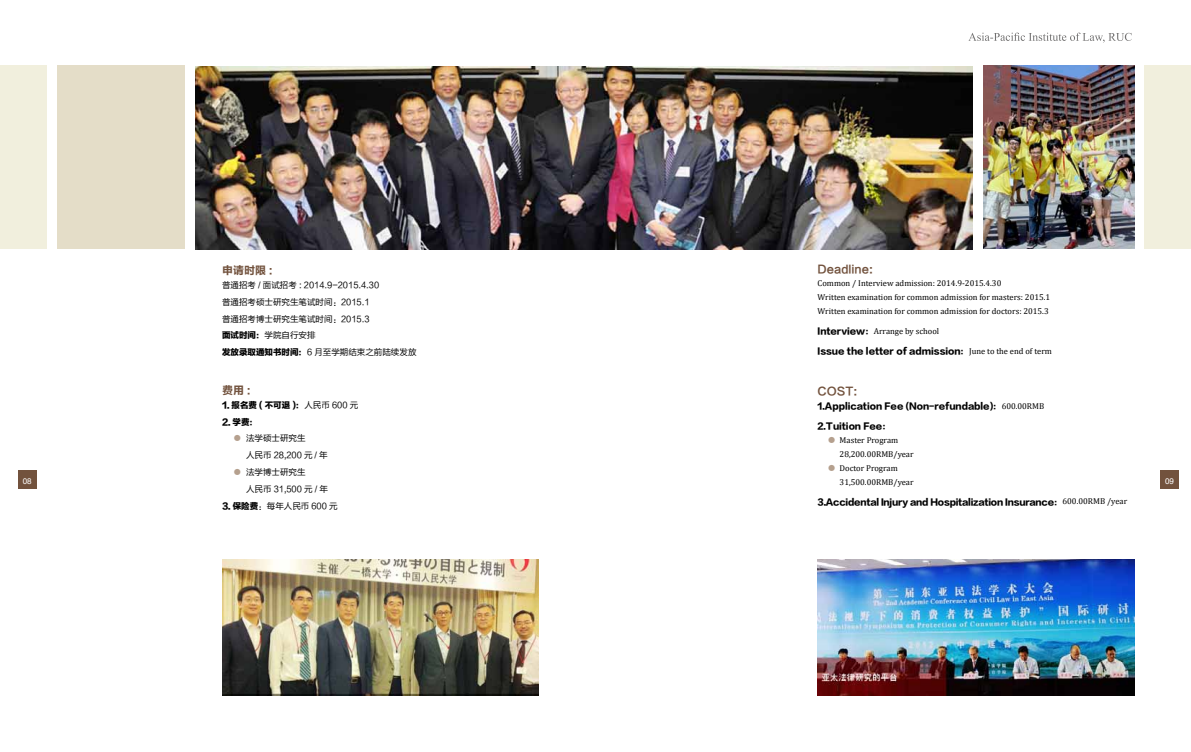
<style>
.page{position:relative;width:1191px;height:752px;background:#fff}
.page>*{position:absolute;margin:0;border:0;box-sizing:border-box;transform-origin:0 0}
.t1{font:11px "FZLTCHJW GB1 0";color:#72523d}
.t2{font:8.5px/14px "Cambria";color:#000}
.t3{font:8.5px/16.8px "FZLTHJW GB1 0";color:#000}
.t4{font:8.5px "FZLTTHJW GB1 0";color:#000}
.t5{font:8.5px "FZLTTHJW GB1 0";letter-spacing:-.02em;color:#000}
.t6{font:8px "CT Hei Ti SF";color:#fff}
.s1{font-family:"FZLTTHJW GB1 0"}
.s2{font-family:"Cambria"}
.s3{font-family:"FZLTHJW GB1 0";color:#b5a08e}
.s4{font-family:"FZLTHJW GB1 0"}
.s5{color:#b5a08e}
</style>
<div class="page">
<img style="left:983px;top:65px;width:151px;height:183px">
<div style="left:0;top:65px;width:47px;height:183px;background:#f1efdd"></div>
<div style="left:1144px;top:65px;width:47px;height:183px;background:#f1efdd"></div>
<div style="left:57px;top:65px;width:127px;height:183px;background:#e4ddc8"></div>
<img style="left:196px;top:67px;width:776px;height:182px">
<img style="left:222px;top:559px;width:317px;height:135px">
<img style="left:817px;top:559px;width:317px;height:135px">
<svg style="left:968px;top:33px;width:163px;height:10px"></svg>
<div style="left:1159px;top:469px;width:19px;height:19px;background:#72523d"></div>
<div style="left:18px;top:469px;width:19px;height:19px;background:#72523d"></div>
<p class="t1" style="left:817px;top:263px;width:57px">Deadline:</p>
<p class="t2" style="left:817px;top:276px;width:234px">Common / Interview admission: 2014.9-2015.4.30<br>Written examination for common admission for masters: 2015.1<br>Written examination for common admission for doctors: 2015.3</p>
<p class="t2" style="left:817px;top:324px;width:123px"><span class="s1">Interview：</span>Arrange by school</p>
<p class="t4" style="left:817px;top:346px;width:236px">Issue the letter of admission：<span class="s2">June to the end of term</span></p>
<p class="t1" style="left:817px;top:385px;width:41px">COST:</p>
<p class="t4" style="left:817px;top:401px;width:228px">1.Application Fee (Non-refundable)：<span class="s2">600.00RMB</span></p>
<p class="t4" style="left:817px;top:421px;width:75px">2.Tuition Fee：</p>
<p class="t2" style="left:839px;top:432px;width:75px;text-indent:-12px"><span class="s3">●</span> Master Program<br>28,200.00RMB/year</p>
<p class="t2" style="left:839px;top:460px;width:75px;text-indent:-12px"><span class="s3">●</span> Doctor Program<br>31,500.00RMB/year</p>
<p class="t5" style="left:817px;top:496px;width:311px">3.Accidental Injury and Hospitalization Insurance：<span class="s2">600.00RMB /year</span></p>
<p class="t1" style="left:222px;top:264px;width:52px">申请时限 :</p>
<p class="t3" style="left:222px;top:276px;width:196px">普通招考 / 面试招考 : 2014.9-2015.4.30<br>普通招考硕士研究生笔试时间：2015.1<br>普通招考博士研究生笔试时间：2015.3<br><span class="s1">面试时间：</span>学院自行安排<br><span class="s1">发放录取通知书时间：</span>6 月至学期结束之前陆续发放</p>
<p class="t1" style="left:222px;top:384px;width:30px">费用 :</p>
<p class="t4" style="left:222px;top:400px;width:138px">1. 报名费 ( 不可退 )：<span class="s4">人民币 600 元</span></p>
<p class="t4" style="left:222px;top:417px;width:37px">2. 学费：</p>
<p class="t3" style="left:246px;top:430px;width:83px;text-indent:-13px"><span class="s5">●</span> 法学硕士研究生<br>人民币 28,200 元 / 年</p>
<p class="t3" style="left:246px;top:464px;width:83px;text-indent:-13px"><span class="s5">●</span> 法学博士研究生<br>人民币 31,500 元 / 年</p>
<p class="t3" style="left:222px;top:497px;width:117px"><span class="s1">3. 保险费</span>：每年人民币 600 元</p>
<p class="t6" style="left:23px;top:476px;width:10px">08</p>
<p class="t6" style="left:1165px;top:476px;width:10px">09</p>
</div>
